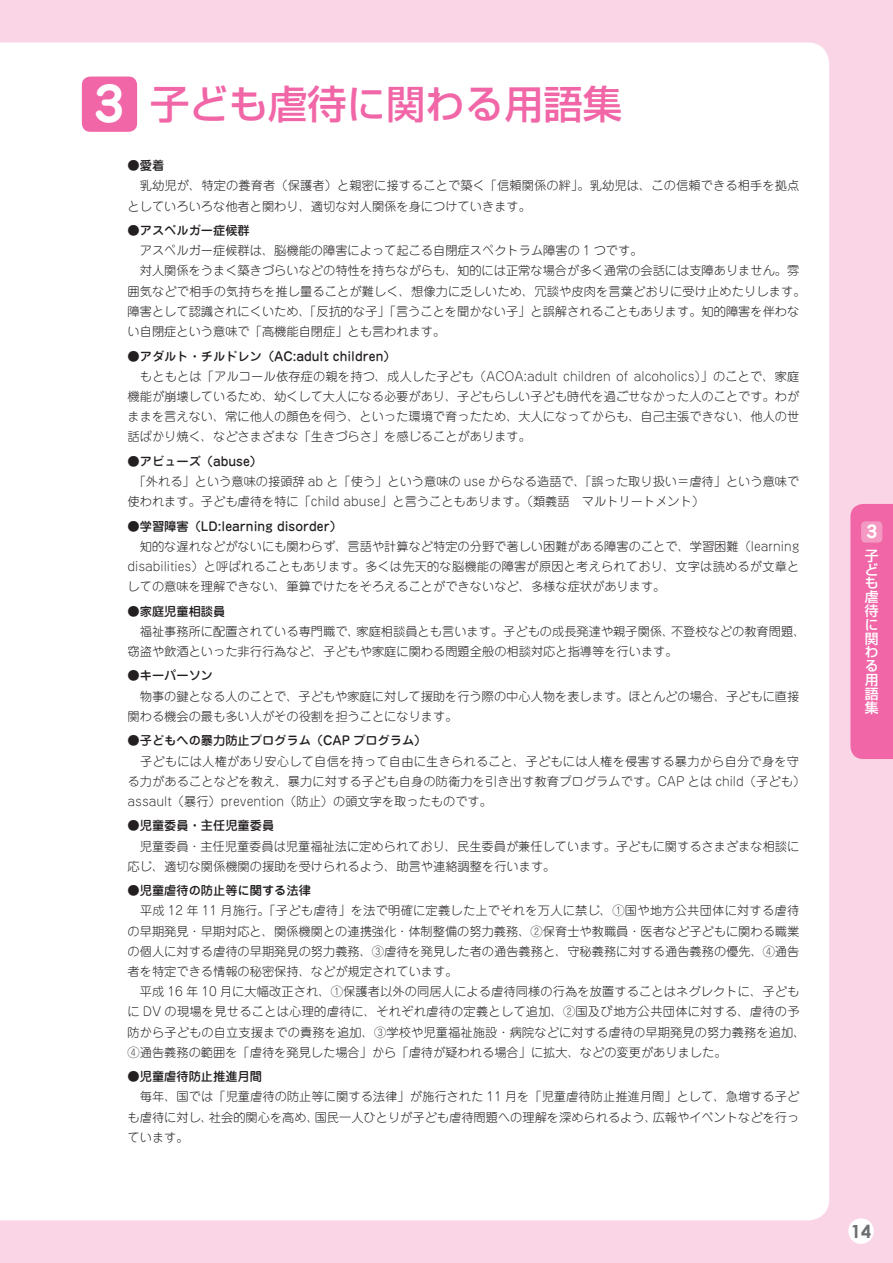
<style>
.page{position:relative;width:893px;height:1263px;background:#fad5e5}
.page>*{position:absolute;margin:0;border:0;box-sizing:border-box;transform-origin:0 0}
.t1{font:500 39.3px "Shin Go Pro";color:#f166a7}
.t2{font:700 18px "Century Gothic";color:#6c6d70}
.t3{font:700 16.95px "Jun 501 Pro";color:#fff}
.t4{font:500 13.8px/13.8px "Shin Go Pro";color:#fff;text-align:justify}
.t5{font:300 12.15px/20.2px "Jun 101 Pro";color:#231f20}
.t6{font:500 12.15px "Jun 34 Pro";color:#231f20}
.s1{font-family:"Jun 501 Pro";font-weight:700;font-size:47.25px;color:#fff}
</style>
<div class="page">
<div style="left:0;top:43px;width:829px;height:1177px;background:#fff"></div>
<div style="left:850px;top:504px;width:43px;height:255px;background:#f166a7"></div>
<div style="left:848px;top:1218px;width:26px;height:26px;background:#fff;border-radius:50%"></div>
<div style="left:861px;top:521px;width:21px;height:22px;background:#f499c2;border-radius:4px"></div>
<div style="left:82px;top:77px;width:55px;height:55px;background:#f166a7;border-radius:9px"></div>
<h1 class="t1" style="left:94px;top:72px;width:529px"><span class="s1">3</span> 子ども虐待に関わる用語集</h1>
<p class="t6" style="left:128px;top:156px;width:38px">●愛着</p>
<p class="t5" style="left:128px;top:174px;width:673px">　乳幼児が、特定の養育者（保護者）と親密に接することで築く「信頼関係の絆」。乳幼児は、この信頼できる相手を拠点としていろいろな他者と関わり、適切な対人関係を身につけていきます。</p>
<p class="t6" style="left:128px;top:221px;width:124px">●アスペルガー症候群</p>
<p class="t5" style="left:128px;top:239px;width:679px">　アスペルガー症候群は、脳機能の障害によって起こる自閉症スペクトラム障害の 1 つです。<br>　対人関係をうまく築きづらいなどの特性を持ちながらも、知的には正常な場合が多く通常の会話には支障ありません。雰囲気などで相手の気持ちを推し量ることが難しく、想像力に乏しいため、冗談や皮肉を言葉どおりに受け止めたりします。障害として認識されにくいため、「反抗的な子」「言うことを聞かない子」と誤解されることもあります。知的障害を伴わない自閉症という意味で「高機能自閉症」とも言われます。</p>
<p class="t6" style="left:128px;top:346px;width:270px">●アダルト・チルドレン（AC:adult children）</p>
<p class="t5" style="left:128px;top:365px;width:673px;text-align:justify">　もともとは「アルコール依存症の親を持つ、成人した子ども（ACOA:adult children of alcoholics）」のことで、家庭機能が崩壊しているため、幼くして大人になる必要があり、子どもらしい子ども時代を過ごせなかった人のことです。わがままを言えない、常に他人の顔色を伺う、といった環境で育ったため、大人になってからも、自己主張できない、他人の世話ばかり焼く、などさまざまな「生きづらさ」を感じることがあります。</p>
<p class="t6" style="left:128px;top:451px;width:136px">●アビューズ（abuse）</p>
<p class="t5" style="left:128px;top:470px;width:673px">　「外れる」という意味の接頭辞 ab と「使う」という意味の use からなる造語で、「誤った取り扱い＝虐待」という意味で使われます。子ども虐待を特に「child abuse」と言うこともあります。（類義語　マルトリートメント）</p>
<p class="t6" style="left:128px;top:516px;width:216px">●学習障害（LD:learning disorder）</p>
<p class="t5" style="left:128px;top:535px;width:673px;text-align:justify">　知的な遅れなどがないにも関わらず、言語や計算など特定の分野で著しい困難がある障害のことで、学習困難（learning disabilities）と呼ばれることもあります。多くは先天的な脳機能の障害が原因と考えられており、文字は読めるが文章としての意味を理解できない、筆算でけたをそろえることができないなど、多様な症状があります。</p>
<p class="t6" style="left:128px;top:601px;width:99px">●家庭児童相談員</p>
<p class="t5" style="left:128px;top:620px;width:679px">　福祉事務所に配置されている専門職で、家庭相談員とも言います。子どもの成長発達や親子関係、不登校などの教育問題、窃盗や飲酒といった非行行為など、子どもや家庭に関わる問題全般の相談対応と指導等を行います。</p>
<p class="t6" style="left:128px;top:666px;width:87px">●キーパーソン</p>
<p class="t5" style="left:128px;top:684px;width:673px">　物事の鍵となる人のことで、子どもや家庭に対して援助を行う際の中心人物を表します。ほとんどの場合、子どもに直接関わる機会の最も多い人がその役割を担うことになります。</p>
<p class="t6" style="left:128px;top:731px;width:300px">●子どもへの暴力防止プログラム（CAP プログラム）</p>
<p class="t5" style="left:128px;top:749px;width:679px">　子どもには人権があり安心して自信を持って自由に生きられること、子どもには人権を侵害する暴力から自分で身を守る力があることなどを教え、暴力に対する子ども自身の防衛力を引き出す教育プログラムです。CAP とは child（子ども）assault（暴行）prevention（防止）の頭文字を取ったものです。</p>
<p class="t6" style="left:128px;top:816px;width:148px">●児童委員・主任児童委員</p>
<p class="t5" style="left:128px;top:834px;width:673px">　児童委員・主任児童委員は児童福祉法に定められており、民生委員が兼任しています。子どもに関するさまざまな相談に応じ、適切な関係機関の援助を受けられるよう、助言や連絡調整を行います。</p>
<p class="t6" style="left:128px;top:881px;width:185px">●児童虐待の防止等に関する法律</p>
<p class="t5" style="left:128px;top:899px;width:679px">　平成 12 年 11 月施行。「子ども虐待」を法で明確に定義した上でそれを万人に禁じ、①国や地方公共団体に対する虐待の早期発見・早期対応と、関係機関との連携強化・体制整備の努力義務、②保育士や教職員・医者など子どもに関わる職業の個人に対する虐待の早期発見の努力義務、③虐待を発見した者の通告義務と、守秘義務に対する通告義務の優先、④通告者を特定できる情報の秘密保持、などが規定されています。<br>　平成 16 年 10 月に大幅改正され、①保護者以外の同居人による虐待同様の行為を放置することはネグレクトに、子どもに DV の現場を見せることは心理的虐待に、それぞれ虐待の定義として追加、②国及び地方公共団体に対する、虐待の予防から子どもの自立支援までの責務を追加、③学校や児童福祉施設・病院などに対する虐待の早期発見の努力義務を追加、④通告義務の範囲を「虐待を発見した場合」から「虐待が疑われる場合」に拡大、などの変更がありました。</p>
<p class="t6" style="left:128px;top:1067px;width:136px">●児童虐待防止推進月間</p>
<p class="t5" style="left:128px;top:1085px;width:673px;text-align:justify">　毎年、国では「児童虐待の防止等に関する法律」が施行された 11 月を「児童虐待防止推進月間」として、急増する子ども虐待に対し、社会的関心を高め、国民一人ひとりが子ども虐待問題への理解を深められるよう、広報やイベントなどを行っています。</p>
<h3 class="t3" style="left:866px;top:519px;width:12px">3</h3>
<p class="t4" style="left:865px;top:547px;width:15px">子ども虐待に関わる用語集</p>
<h2 class="t2" style="left:851px;top:1217px;width:22px">14</h2>
</div>
